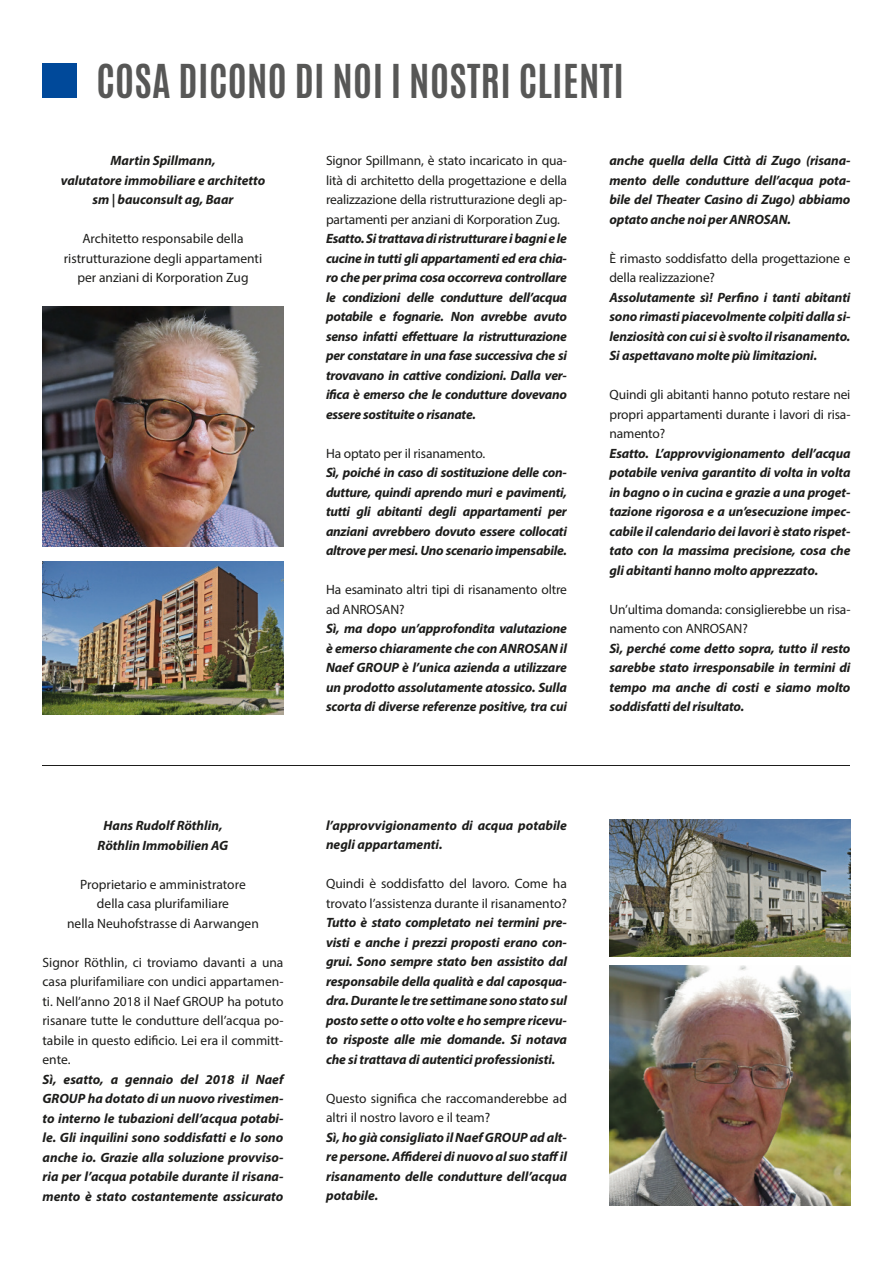
<style>
.page{position:relative;width:893px;height:1263px;background:#fff}
.page>*{position:absolute;margin:0;border:0;box-sizing:border-box;transform-origin:0 0}
.t1{font:700 39px "Antonio";letter-spacing:.01em;color:#575756}
.t2{font:italic 700 13.5px/19.5px "Myriad Pro";letter-spacing:-.01em;color:#1d1d1b;text-align:justify}
.t3{font:13.5px/19.5px "Myriad Pro";letter-spacing:-.005em;color:#1d1d1b}
</style>
<div class="page">
<img style="left:43px;top:307px;width:240px;height:240px">
<img style="left:43px;top:562px;width:240px;height:153px">
<img style="left:609px;top:820px;width:241px;height:137px">
<img style="left:609px;top:965px;width:241px;height:240px">
<div style="left:43px;top:64px;width:34px;height:34px;background:#00499a"></div>
<hr style="left:43px;top:765px;width:807px;height:1px;background:#1d1d1b">
<h1 class="t1" style="left:97px;top:52px;width:529px">COSA DICONO DI NOI I NOSTRI CLIENTI</h1>
<p class="t2" style="left:61px;top:151px;width:206px;text-align:center">Martin Spillmann,<br>valutatore immobiliare e architetto sm | bauconsult ag, Baar</p>
<p class="t3" style="left:64px;top:229px;width:200px;text-align:center">Architetto responsabile della ristrutturazione degli appartamenti per anziani di Korporation Zug</p>
<p class="t3" style="left:326px;top:151px;width:242px;text-align:justify">Signor Spillmann, è stato incaricato in qua&shy;lità di architetto della progettazione e della realizzazione della ristrutturazione degli ap&shy;partamenti per anziani di Korporation Zug.</p>
<p class="t2" style="left:326px;top:229px;width:242px">Esatto. Si trattava di ristrutturare i bagni e le cucine in tutti gli appartamenti ed era chia&shy;ro che per prima cosa occorreva controllare le condizioni delle condutture dell’acqua potabile e fognarie. Non avrebbe avuto senso infatti effettuare la ristrutturazione per constatare in una fase successiva che si trovavano in cattive condizioni. Dalla ver&shy;ifica è emerso che le condutture dovevano essere sostituite o risanate.</p>
<p class="t3" style="left:326px;top:443px;width:161px">Ha optato per il risanamento.</p>
<p class="t2" style="left:326px;top:462px;width:242px">Sì, poiché in caso di sostituzione delle con&shy;dutture, quindi aprendo muri e pavimenti, tutti gli abitanti degli appartamenti per anziani avrebbero dovuto essere collocati altrove per mesi. Uno scenario impensabile.</p>
<p class="t3" style="left:326px;top:580px;width:242px">Ha esaminato altri tipi di risanamento oltre ad ANROSAN?</p>
<p class="t2" style="left:326px;top:618px;width:242px">Sì, ma dopo un’approfondita valutazione è emerso chiaramente che con ANROSAN il Naef GROUP è l’unica azienda a utilizzare un prodotto assolutamente atossico. Sulla scorta di diverse referenze positive, tra cui</p>
<p class="t2" style="left:609px;top:150px;width:242px">anche quella della Città di Zugo (risana&shy;mento delle condutture dell’acqua pota&shy;bile del Theater Casino di Zugo) abbiamo optato anche noi per ANROSAN.</p>
<p class="t3" style="left:609px;top:248px;width:242px">È rimasto soddisfatto della progettazione e della realizzazione?</p>
<p class="t2" style="left:609px;top:287px;width:242px">Assolutamente sì! Perfino i tanti abitanti sono rimasti piacevolmente colpiti dalla si&shy;lenziosità con cui si è svolto il risanamento.<br>Si aspettavano molte più limitazioni.</p>
<p class="t3" style="left:609px;top:385px;width:242px;text-align:justify">Quindi gli abitanti hanno potuto restare nei propri appartamenti durante i lavori di risa&shy;namento?</p>
<p class="t2" style="left:609px;top:443px;width:242px">Esatto. L’approvvigionamento dell’acqua potabile veniva garantito di volta in volta in bagno o in cucina e grazie a una proget&shy;tazione rigorosa e a un’esecuzione impec&shy;cabile il calendario dei lavori è stato rispet&shy;tato con la massima precisione, cosa che gli abitanti hanno molto apprezzato.</p>
<p class="t3" style="left:609px;top:599px;width:242px">Un’ultima domanda: consiglierebbe un risa&shy;namento con ANROSAN?</p>
<p class="t2" style="left:609px;top:638px;width:242px">Sì, perché come detto sopra, tutto il resto sarebbe stato irresponsabile in termini di tempo ma anche di costi e siamo molto soddisfatti del risultato.</p>
<p class="t2" style="left:98px;top:815px;width:132px;text-align:center">Hans Rudolf Röthlin,<br>Röthlin Immobilien AG</p>
<p class="t3" style="left:67px;top:874px;width:193px;text-align:center">Proprietario e amministratore della casa plurifamiliare<br>nella Neuhofstrasse di Aarwangen</p>
<p class="t3" style="left:43px;top:952px;width:242px;text-align:justify">Signor Röthlin, ci troviamo davanti a una casa plurifamiliare con undici appartamen&shy;ti. Nell’anno 2018 il Naef GROUP ha potuto risanare tutte le condutture dell’acqua po&shy;tabile in questo edificio. Lei era il committ&shy;ente.</p>
<p class="t2" style="left:43px;top:1069px;width:242px">Sì, esatto, a gennaio del 2018 il Naef GROUP ha dotato di un nuovo rivestimen&shy;to interno le tubazioni dell’acqua potabi&shy;le. Gli inquilini sono soddisfatti e lo sono anche io. Grazie alla soluzione provviso&shy;ria per l’acqua potabile durante il risana&shy;mento è stato costantemente assicurato</p>
<p class="t2" style="left:326px;top:815px;width:242px">l’approvvigionamento di acqua potabile negli appartamenti.</p>
<p class="t3" style="left:326px;top:874px;width:242px">Quindi è soddisfatto del lavoro. Come ha trovato l’assistenza durante il risanamento?</p>
<p class="t2" style="left:326px;top:912px;width:242px">Tutto è stato completato nei termini pre&shy;visti e anche i prezzi proposti erano con&shy;grui. Sono sempre stato ben assistito dal responsabile della qualità e dal caposqua&shy;dra. Durante le tre settimane sono stato sul posto sette o otto volte e ho sempre ricevu&shy;to risposte alle mie domande. Si notava che si trattava di autentici professionisti.</p>
<p class="t3" style="left:326px;top:1088px;width:242px">Questo significa che raccomanderebbe ad altri il nostro lavoro e il team?</p>
<p class="t2" style="left:326px;top:1127px;width:242px">Sì, ho già consigliato il Naef GROUP ad alt&shy;re persone. Affiderei di nuovo al suo staffil risanamento delle condutture dell’acqua potabile.</p>
</div>
